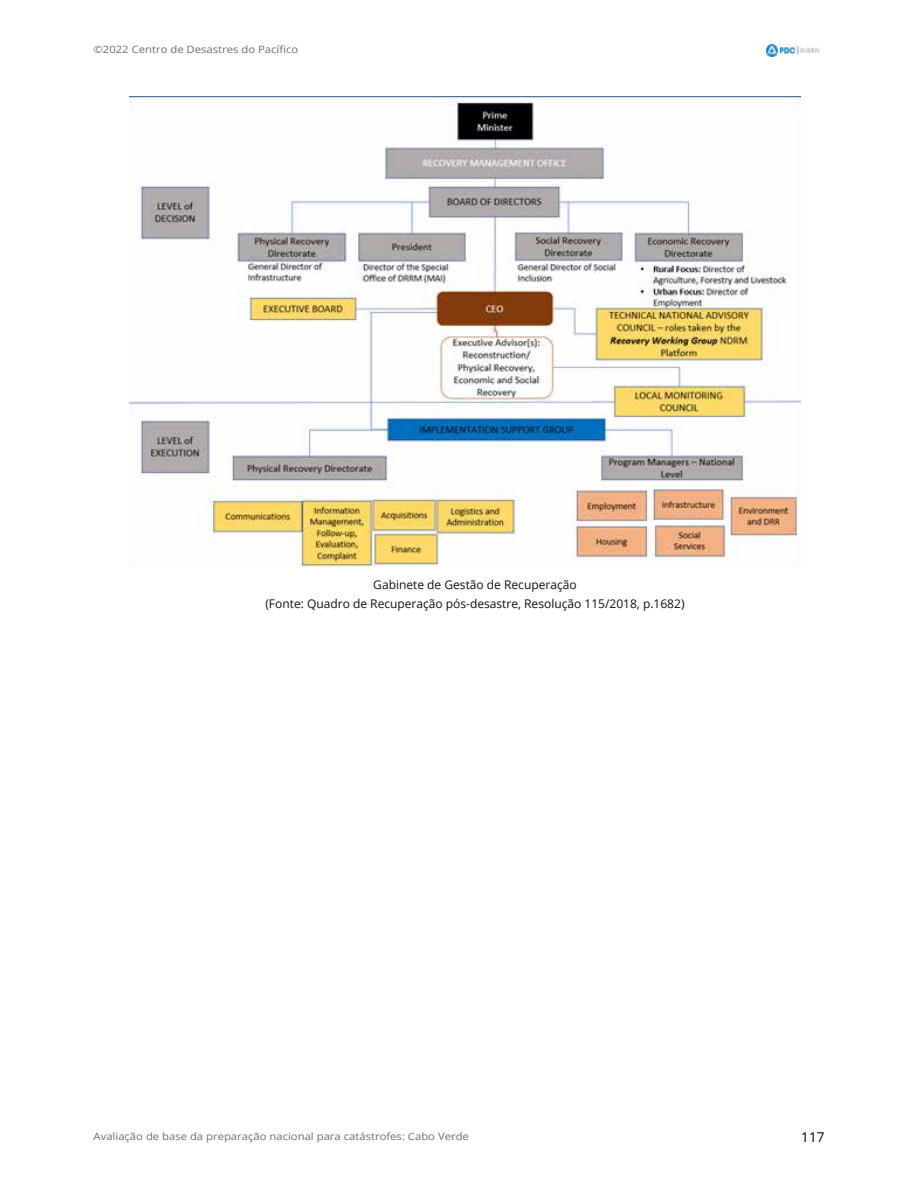
<style>
.page{position:relative;width:918px;height:1188px;background:#fff}
.page>*{position:absolute;margin:0;border:0;box-sizing:border-box;transform-origin:0 0}
.t1{font:13.5px "Open Sans";color:#000}
.t2{font:12px/18.9px "Open Sans";color:#12100b;text-align:center}
.t3{font:10.2px "Open Sans";color:#6e6f71;scale:1.11 1}
</style>
<div class="page">
<img style="left:766px;top:44px;width:54px;height:12px">
<img style="left:129px;top:96px;width:672px;height:472px">
<p class="t3" style="left:94px;top:42px;width:186px">©2022 Centro de Desastres do Pacífico</p>
<p class="t2" style="left:265px;top:575px;width:421px">Gabinete de Gestão de Recuperação<br>(Fonte: Quadro de Recuperação pós-desastre, Resolução 115/2018, p.1682)</p>
<p class="t3" style="left:94px;top:1130px;width:340px">Avaliação de base da preparação nacional para catástrofes: Cabo Verde</p>
<p class="t1" style="left:801px;top:1128px;width:25px">117</p>
</div>
